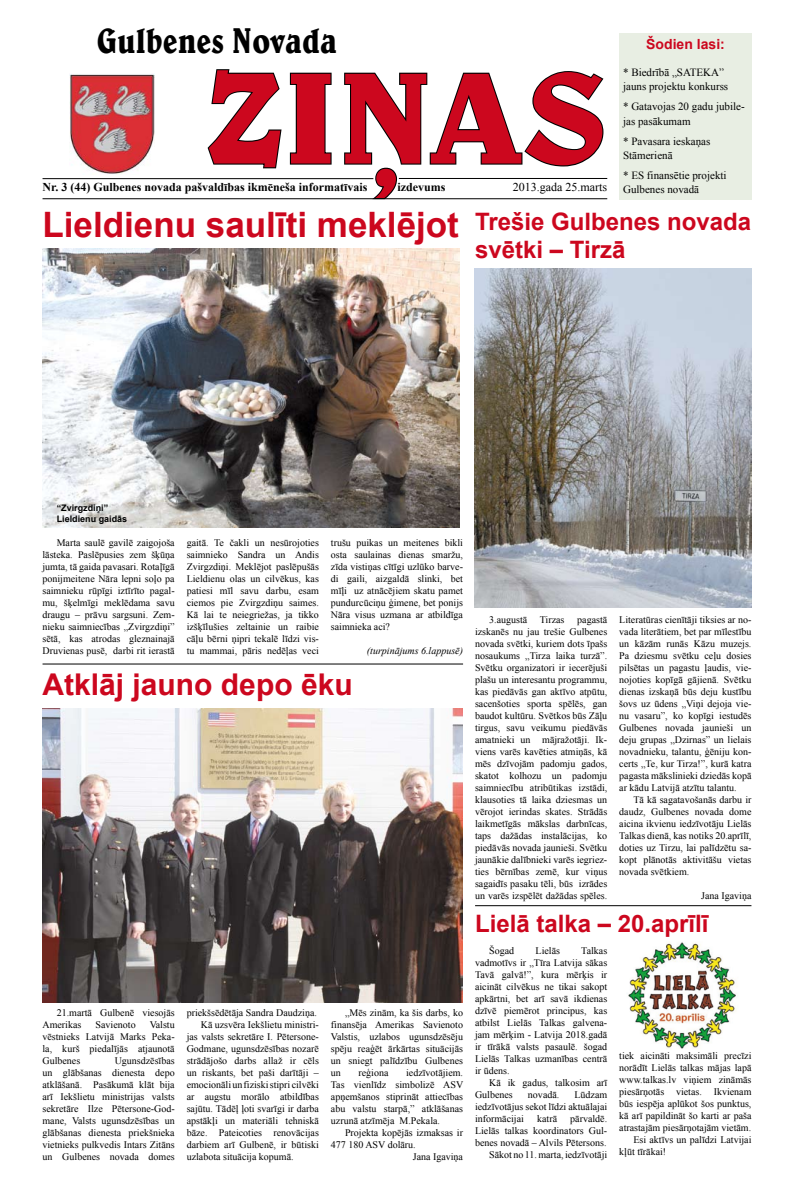
<style>
.page{position:relative;width:794px;height:1191px;background:#fff}
.page>*{position:absolute;margin:0;border:0;box-sizing:border-box;transform-origin:0 0}
.t1{font:condensed 131.7px "Belwe TL";letter-spacing:-.02em;color:#cc071e;scale:1.31 1}
.t2{font:condensed 36px "Belwe TL";color:#000}
.t3{font:700 35px "Arial";color:#cc071e}
.t4{font:700 30px "Arial";color:#cc071e}
.t5{font:700 24px/28.8px "Arial";color:#cc071e}
.t6{font:700 14px "Arial";color:#cc071e}
.t7{font:700 12px "Times New Roman";color:#000}
.t8{font:12px "Times New Roman";color:#000}
.t9{font:11px/14.3px "Times New Roman";color:#000}
.t10{font:10px/12px "Times New Roman";color:#000;text-align:justify}
.t11{font:italic 10px "Times New Roman";color:#000}
.t12{font:700 9px/10.8px "Arial";color:#000}
</style>
<div class="page">
<div style="left:619px;top:33px;width:132px;height:167px;background:#e8eee3"></div>
<svg style="left:207px;top:69px;width:75px;height:100px"></svg>
<svg style="left:289px;top:72px;width:43px;height:93px"></svg>
<svg style="left:343px;top:71px;width:262px;height:129px"></svg>
<hr style="left:43px;top:198px;width:564px;height:1px;background:#000">
<hr style="left:43px;top:178px;width:330px;height:1px;background:#000">
<hr style="left:399px;top:178px;width:208px;height:1px;background:#000">
<img style="left:69px;top:74px;width:85px;height:100px">
<img style="left:43px;top:249px;width:416px;height:279px">
<img style="left:475px;top:269px;width:276px;height:338px">
<img style="left:628px;top:942px;width:108px;height:107px">
<hr style="left:43px;top:664px;width:420px;height:1px;background:#000">
<img style="left:43px;top:708px;width:419px;height:294px">
<hr style="left:475px;top:905px;width:276px;height:1px;background:#000">
<h2 class="t2" style="left:97px;top:17px;width:242px">Gulbenes Novada</h2>
<h1 class="t1" style="left:205px;top:32px;width:310px">ZIŅAS</h1>
<p class="t7" style="left:43px;top:178px;width:326px">Nr. 3 (44) Gulbenes novada pašvaldības ikmēneša informatīvais</p>
<p class="t7" style="left:397px;top:178px;width:50px">izdevums</p>
<p class="t8" style="left:513px;top:179px;width:96px">2013.gada 25.marts</p>
<h3 class="t6" style="left:646px;top:35px;width:80px">Šodien lasi:</h3>
<p class="t9" style="left:623px;top:65px;width:107px">* Biedrībā „SATEKA” jauns projektu konkurss</p>
<p class="t9" style="left:623px;top:99px;width:123px">* Gatavojas 20 gadu jubile&shy;jas pasākumam</p>
<p class="t9" style="left:623px;top:134px;width:89px">* Pavasara ieskaņas<br>Stāmerienā</p>
<p class="t9" style="left:623px;top:168px;width:105px">* ES finansētie projekti<br>Gulbenes novadā</p>
<h3 class="t3" style="left:43px;top:201px;width:418px">Lieldienu saulīti meklējot</h3>
<h3 class="t5" style="left:475px;top:207px;width:278px">Trešie Gulbenes novada svētki – Tirzā</h3>
<p class="t12" style="left:57px;top:503px;width:72px">“Zvirgzdiņi”<br>Lieldienu gaidās</p>
<p class="t10" style="left:43px;top:536px;width:134px;text-indent:14px">Marta saulē gavilē zaigojoša lāsteka. Paslēpusies zem šķūņa jumta, tā gaida pavasari. Rotaļīgā ponijmeitene Nāra lepni soļo pa saimnieku rūpīgi iztīrīto pagal&shy;mu, šķelmīgi meklēdama savu draugu – prāvu sargsuni. Zem&shy;nieku saimniecības „Zvirgzdiņi” sētā, kas atrodas gleznainajā Druvienas pusē, darbi rit ierastā</p>
<p class="t10" style="left:187px;top:536px;width:134px">gaitā. Te čakli un nesūrojoties saimnieko Sandra un Andis Zvirgzdiņi. Meklējot paslēpušās Lieldienu olas un cilvēkus, kas patiesi mīl savu darbu, esam ciemos pie Zvirgzdiņu saimes.<br>Kā lai te neiegriežas, ja tikko izšķīlušies zeltainie un raibie cāļu bērni ņipri tekalē līdzi vis&shy;tu mammai, pāris nedēļas veci</p>
<p class="t10" style="left:331px;top:536px;width:134px">trušu puikas un meitenes bikli osta saulainas dienas smaržu, zīda vistiņas cītīgi uzlūko barve&shy;di gaili, aizgaldā slinki, bet mīļi uz atnācējiem skatu pamet pundurcūciņu ģimene, bet ponijs Nāra visus uzmana ar atbildīga saimnieka aci?</p>
<p class="t11" style="left:367px;top:644px;width:98px">(turpinājums 6.lappusē)</p>
<h3 class="t4" style="left:43px;top:664px;width:312px">Atklāj jauno depo ēku</h3>
<p class="t10" style="left:43px;top:1006px;width:134px;text-indent:14px">21.martā Gulbenē viesojās<br>Amerikas</p>
<p class="t10" style="left:43px;top:1018px;width:134px;text-indent:107px">Valstu vēstnieks Latvijā Marks Peka&shy;la, kurš piedalījās atjaunotā Gulbenes</p>
<p class="t10" style="left:96px;top:1018px;width:41px">Savienoto</p>
<p class="t10" style="left:43px;top:1054px;width:134px;text-indent:72px">Ugunsdzēsības un glābšanas dienesta depo atklāšanā. Pasākumā klāt bija arī Iekšlietu ministrijas valsts sekretāre Ilze Pētersone-God&shy;mane, Valsts ugunsdzēsības un glābšanas dienesta priekšnieka vietnieks pulkvedis Intars Zitāns un Gulbenes novada domes</p>
<p class="t10" style="left:187px;top:1006px;width:132px">priekšsēdētāja Sandra Daudziņa.</p>
<p class="t10" style="left:201px;top:1018px;width:119px">Kā uzsvēra Iekšlietu ministri-</p>
<p class="t10" style="left:187px;top:1030px;width:134px">jas valsts sekretāre I. Pētersone-</p>
<p class="t10" style="left:187px;top:1042px;width:134px">Godmane, ugunsdzēsības nozarē</p>
<p class="t10" style="left:187px;top:1054px;width:134px">strādājošo darbs allaž ir cēls</p>
<p class="t10" style="left:187px;top:1066px;width:134px">un riskants, bet paši darītāji –</p>
<p class="t10" style="left:187px;top:1078px;width:134px">emocionāli un fiziski stipri cilvēki</p>
<p class="t10" style="left:187px;top:1090px;width:134px">ar augstu morālo atbildības</p>
<p class="t10" style="left:187px;top:1102px;width:134px">sajūtu. Tādēļ ļoti svarīgi ir darba</p>
<p class="t10" style="left:187px;top:1114px;width:134px">apstākļi un materiāli tehniskā</p>
<p class="t10" style="left:187px;top:1126px;width:134px">bāze. Pateicoties renovācijas</p>
<p class="t10" style="left:187px;top:1138px;width:134px">darbiem arī Gulbenē, ir būtiski</p>
<p class="t10" style="left:187px;top:1150px;width:108px">uzlabota situācija kopumā.</p>
<p class="t10" style="left:331px;top:1006px;width:134px;text-indent:14px">„Mēs zinām, ka šis darbs, ko finansēja Amerikas Savienoto Valstis, uzlabos ugunsdzēsēju spēju reaģēt ārkārtas situācijās un sniegt palīdzību Gulbenes un</p>
<p class="t10" style="left:358px;top:1066px;width:31px">reģiona</p>
<p class="t10" style="left:331px;top:1066px;width:134px;text-indent:75px">iedzīvotājiem.<br>Tas vienlīdz simbolizē ASV apņemšanos stiprināt attiecības abu valstu starpā,” atklāšanas uzrunā atzīmēja M.Pekala.</p>
<p class="t10" style="left:345px;top:1126px;width:119px">Projekta kopējās izmaksas ir</p>
<p class="t10" style="left:331px;top:1138px;width:86px">477 180 ASV dolāru.</p>
<p class="t10" style="left:413px;top:1150px;width:52px">Jana Igaviņa</p>
<p class="t10" style="left:475px;top:613px;width:134px;text-indent:102px">pagastā izskanēs nu jau trešie Gulbenes novada svētki, kuriem dots īpašs nosaukums „Tirza laika turzā”.<br>Svētku organizatori ir iecerējuši plašu un interesantu programmu, kas piedāvās gan aktīvo atpūtu, sacenšoties sporta spēlēs, gan baudot kultūru. Svētkos būs Zāļu tirgus, savu veikumu piedāvās amatnieki un mājražotāji. Ik&shy;viens varēs kavēties atmiņās, kā mēs dzīvojām padomju gados, skatot kolhozu un padomju saimniecību atribūtikas izstādi, klausoties tā laika dziesmas un vērojot ierindas skates. Strādās laikmetīgās mākslas darbnīcas, taps dažādas instalācijas, ko piedāvās novada jaunieši. Svētku jaunākie dalībnieki varēs iegriez&shy;ties bērnības zemē, kur viņus sagaidīs pasaku tēli, būs izrādes un varēs izspēlēt dažādas spēles.</p>
<p class="t10" style="left:619px;top:613px;width:134px">Literatūras cienītāji tiksies ar no&shy;vada literātiem, bet par mīlestību un kāzām runās Kāzu muzejs.<br>Pa dziesmu svētku ceļu dosies pilsētas un pagastu ļaudis, vie&shy;nojoties kopīgā gājienā. Svētku dienas izskaņā būs deju kustību šovs uz ūdens „Viņi dejoja vie&shy;nu vasaru”, ko kopīgi iestudēs Gulbenes novada jaunieši un deju grupas „Dzirnas” un lielais novadnieku, talantu, ģēniju kon&shy;certs „Te, kur Tirza!”, kurā katra pagasta mākslinieki dziedās kopā ar kādu Latvijā atzītu talantu.</p>
<p class="t10" style="left:489px;top:613px;width:40px">3.augustā</p>
<p class="t10" style="left:540px;top:613px;width:26px">Tirzas</p>
<p class="t10" style="left:619px;top:793px;width:134px;text-indent:14px">Tā kā sagatavošanās darbu ir daudz, Gulbenes novada dome aicina ikvienu iedzīvotāju Lielās Talkas dienā, kas notiks 20.aprīlī, doties uz Tirzu, lai palīdzētu sa&shy;kopt plānotās aktivitāšu vietas novada svētkiem.</p>
<p class="t10" style="left:701px;top:889px;width:52px">Jana Igaviņa</p>
<h3 class="t5" style="left:475px;top:909px;width:235px">Lielā talka – 20.aprīlī</h3>
<p class="t10" style="left:489px;top:944px;width:26px">Šogad</p>
<p class="t10" style="left:535px;top:944px;width:26px">Lielās</p>
<p class="t10" style="left:475px;top:944px;width:134px;text-indent:106px">Talkas vadmotīvs ir „Tīra Latvija sākas Tavā galvā!”, kura mērķis ir aicināt cilvēkus ne tikai sakopt apkārtni, bet arī savā ikdienas dzīvē piemērot principus, kas atbilst Lielās Talkas galvena&shy;jam mērķim - Latvija 2018.gadā ir tīrākā valsts pasaulē. šogad Lielās Talkas uzmanības centrā ir ūdens.</p>
<p class="t10" style="left:475px;top:1076px;width:134px;text-indent:14px">Kā ik gadus, talkosim arī<br>Gulbenes</p>
<p class="t10" style="left:475px;top:1088px;width:134px;text-indent:99px">Lūdzam iedzīvotājus sekot līdzi aktuālajai informācijai</p>
<p class="t10" style="left:528px;top:1088px;width:33px">novadā.</p>
<p class="t10" style="left:475px;top:1112px;width:134px;text-align:right">pārvaldē.<br>Lielās talkas koordinators Gul&shy;benes novadā – Alvils Pētersons.<br>Sākot no 11. marta, iedzīvotāji</p>
<p class="t10" style="left:537px;top:1112px;width:21px">katrā</p>
<p class="t10" style="left:619px;top:1050px;width:134px">tiek aicināti maksimāli precīzi</p>
<p class="t10" style="left:619px;top:1062px;width:134px">norādīt Lielās talkas mājas lapā</p>
<p class="t10" style="left:619px;top:1074px;width:134px">www.talkas.lv viņiem zināmās</p>
<p class="t10" style="left:619px;top:1086px;width:134px">piesārņotās vietas. Ikvienam</p>
<p class="t10" style="left:619px;top:1098px;width:134px">būs iespēja aplūkot šos punktus,</p>
<p class="t10" style="left:619px;top:1110px;width:134px">kā arī papildināt šo karti ar paša</p>
<p class="t10" style="left:619px;top:1122px;width:133px">atrastajām piesārņotajām vietām.</p>
<p class="t10" style="left:633px;top:1134px;width:119px">Esi aktīvs un palīdzi Latvijai</p>
<p class="t10" style="left:619px;top:1146px;width:48px">kļūt tīrākai!</p>
</div>
